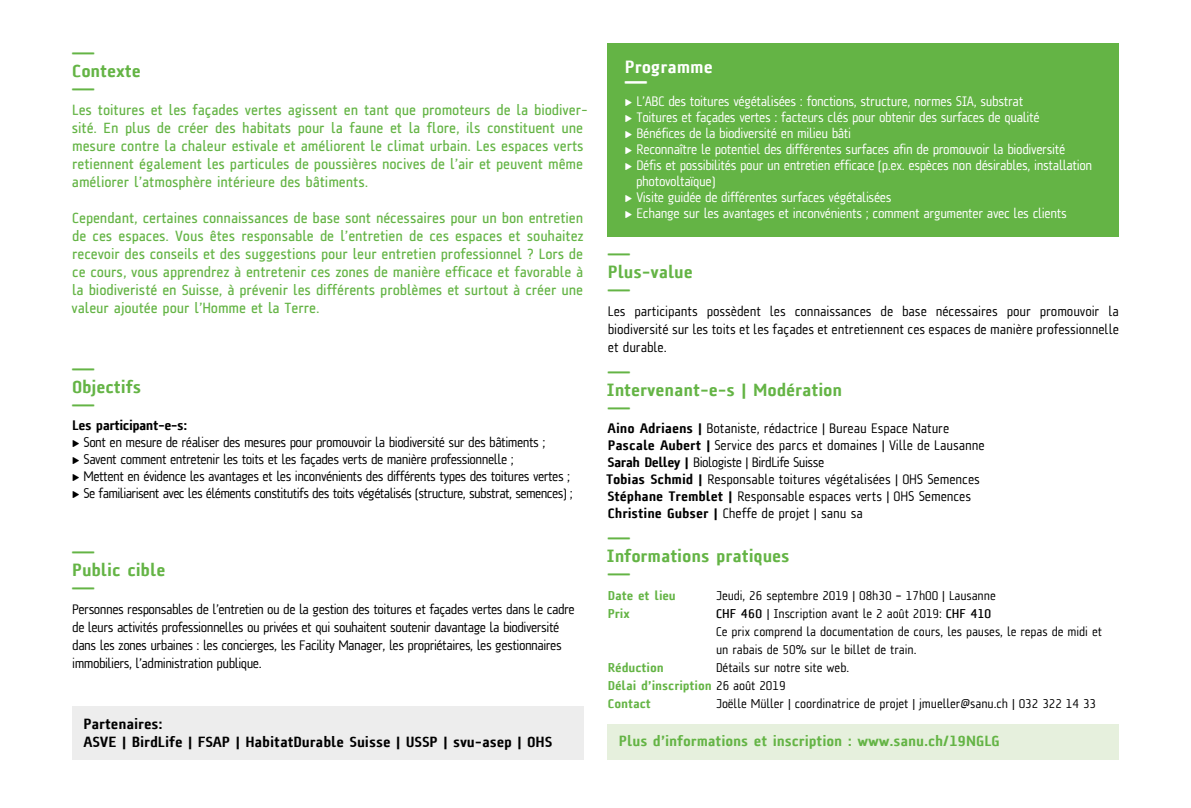
<style>
.page{position:relative;width:1191px;height:808px;background:#fff}
.page>*{position:absolute;margin:0;border:0;box-sizing:border-box;transform-origin:0 0}
.t1{font:300 24px "A Asanu";color:#64b445}
.t2{font:24px "A Asanu";color:#fff}
.t3{font:900 18px "A Asanu";letter-spacing:-.01em;color:#64b445}
.t4{font:900 18px "A Asanu";letter-spacing:-.01em;color:#fff}
.t5{font:500 15px/18px "A Asanu";letter-spacing:-.01em;color:#64b445}
.t6{font:900 15px/18px "A Asanu";letter-spacing:-.01em;color:#000}
.t7{font:900 15px "A Asanu";letter-spacing:-.01em;color:#64b445}
.t8{font:14px/18px "A Asanu";letter-spacing:-.04em;color:#000}
.t9{font:14px "A Asanu";letter-spacing:-.03em;color:#fff}
.t10{font:14px/17px "A Asanu";letter-spacing:-.01em;color:#000}
.t11{font:900 14px "A Asanu";letter-spacing:-.04em;color:#000}
.t12{font:13px/18px "A Asanu";letter-spacing:-.01em;color:#000}
.t13{font:900 13px "A Asanu";letter-spacing:-.01em;color:#64b445}
.s1{font-weight:900}
.s2{font-weight:700}
.s3{font-weight:900;color:#64b445}
</style>
<div class="page">
<div style="left:607px;top:44px;width:512px;height:193px;background:#64b445"></div>
<div style="left:607px;top:725px;width:512px;height:35px;background:#e6f0dd"></div>
<div style="left:72px;top:707px;width:511px;height:53px;background:#ededed"></div>
<h1 class="t1" style="left:72px;top:40px;width:25px">—</h1>
<p class="t3" style="left:72px;top:61px;width:70px">Contexte</p>
<h1 class="t1" style="left:72px;top:76px;width:25px">—</h1>
<p class="t5" style="left:72px;top:101px;width:517px">Les toitures et les façades vertes agissent en tant que promoteurs de la biodiver&shy;sité. En plus de créer des habitats pour la faune et la flore, ils constituent une mesure contre la chaleur estivale et améliorent le climat urbain. Les espaces verts retiennent également les particules de poussières nocives de l’air et peuvent même améliorer l’atmosphère intérieure des bâtiments.</p>
<p class="t5" style="left:72px;top:209px;width:513px;text-align:justify">Cependant, certaines connaissances de base sont nécessaires pour un bon entretien de ces espaces. Vous êtes responsable de l’entretien de ces espaces et souhaitez recevoir des conseils et des suggestions pour leur entretien professionnel ? Lors de ce cours, vous apprendrez à entretenir ces zones de manière efficace et favorable à la biodiveristé en Suisse, à prévenir les différents problèmes et surtout à créer une valeur ajoutée pour l’Homme et la Terre.</p>
<h1 class="t1" style="left:72px;top:356px;width:25px">—</h1>
<p class="t3" style="left:72px;top:377px;width:71px">Objectifs</p>
<h1 class="t1" style="left:72px;top:392px;width:25px">—</h1>
<p class="t11" style="left:72px;top:418px;width:117px">Les participant-e-s:</p>
<p class="t8" style="left:73px;top:434px;width:501px;line-height:17px">&gt; Sont en mesure de réaliser des mesures pour promouvoir la biodiversité sur des bâtiments ;<br>&gt; Savent comment entretenir les toits et les façades verts de manière professionnelle ;<br>&gt; Mettent en évidence les avantages et les inconvénients des différents types des toitures vertes ; &gt; Se familiarisent avec les éléments constitutifs des toits végétalisés (structure, substrat, semences) ;</p>
<h1 class="t1" style="left:72px;top:539px;width:25px">—</h1>
<p class="t3" style="left:72px;top:560px;width:95px">Public cible</p>
<h1 class="t1" style="left:72px;top:575px;width:25px">—</h1>
<p class="t8" style="left:72px;top:600px;width:504px">Personnes responsables de l’entretien ou de la gestion des toitures et façades vertes dans le cadre de leurs activités professionnelles ou privées et qui souhaitent soutenir davantage la biodiversité dans les zones urbaines : les concierges, les Facility Manager, les propriétaires, les gestionnaires immobiliers, l’administration publique.</p>
<p class="t6" style="left:83px;top:715px;width:470px">Partenaires:<br>ASVE | BirdLife | FSAP | HabitatDurable Suisse | USSP | svu-asep | OHS</p>
<p class="t4" style="left:625px;top:57px;width:90px">Programme</p>
<h1 class="t2" style="left:624px;top:68px;width:25px">—</h1>
<p class="t9" style="left:625px;top:93px;width:399px">&gt; L’ABC des toitures végétalisées : fonctions, structure, normes SIA, substrat</p>
<p class="t9" style="left:625px;top:109px;width:416px">&gt; Toitures et façades vertes : facteurs clés pour obtenir des surfaces de qualité</p>
<p class="t9" style="left:625px;top:125px;width:227px">&gt; Bénéfices de la biodiversité en milieu bâti</p>
<p class="t9" style="left:625px;top:141px;width:441px">&gt; Reconnaître le potentiel des différentes surfaces afin de promouvoir la biodiversité</p>
<p class="t9" style="left:625px;top:157px;width:468px">&gt; Défis et possibilités pour un entretien efficace (p.ex. espèces non désirables, installation</p>
<p class="t9" style="left:636px;top:173px;width:81px">photovoltaïque)</p>
<p class="t9" style="left:625px;top:189px;width:268px">&gt; Visite guidée de différentes surfaces végétalisées</p>
<p class="t9" style="left:625px;top:205px;width:443px">&gt; Echange sur les avantages et inconvénients ; comment argumenter avec les clients</p>
<h1 class="t1" style="left:607px;top:241px;width:25px">—</h1>
<p class="t3" style="left:608px;top:262px;width:87px">Plus-value</p>
<h1 class="t1" style="left:607px;top:277px;width:25px">—</h1>
<p class="t8" style="left:608px;top:302px;width:513px;text-align:justify">Les participants possèdent les connaissances de base nécessaires pour promouvoir la biodiversité sur les toits et les façades et entretiennent ces espaces de manière professionnelle et durable.</p>
<h1 class="t1" style="left:607px;top:359px;width:25px">—</h1>
<p class="t3" style="left:606px;top:380px;width:237px">Intervenant-e-s | Modération</p>
<h1 class="t1" style="left:607px;top:395px;width:25px">—</h1>
<p class="t10" style="left:606px;top:420px;width:380px"><span class="s1">Aino Adriaens |</span> Botaniste, rédactrice | Bureau Espace Nature <span class="s1">Pascale Aubert |</span> Service des parcs et domaines | Ville de Lausanne <span class="s1">Sarah Delley |</span> Biologiste | BirdLife Suisse<br><span class="s1">Tobias Schmid |</span> Responsable toitures végétalisées | OHS Semences <span class="s1">Stéphane Tremblet |</span> Responsable espaces verts | OHS Semences <span class="s1">Christine Gubser |</span> Cheffe de projet | sanu sa</p>
<h1 class="t1" style="left:607px;top:525px;width:25px">—</h1>
<p class="t3" style="left:606px;top:546px;width:185px">Informations pratiques</p>
<h1 class="t1" style="left:607px;top:561px;width:25px">—</h1>
<p class="t13" style="left:608px;top:588px;width:70px">Date et lieu</p>
<p class="t12" style="left:716px;top:586px;width:281px">Jeudi, 26 septembre 2019 | 08h30 – 17h00 | Lausanne</p>
<p class="t13" style="left:608px;top:606px;width:24px">Prix</p>
<p class="t12" style="left:716px;top:604px;width:387px"><span class="s2">CHF 460</span> | Inscription avant le 2 août 2019: <span class="s2">CHF 410<br></span>Ce prix comprend la documentation de cours, les pauses, le repas de midi et un rabais de 50% sur le billet de train.</p>
<p class="t13" style="left:608px;top:660px;width:58px">Réduction</p>
<p class="t12" style="left:608px;top:658px;width:243px;text-indent:108px">Détails sur notre site web.<br><span class="s3">Délai d’inscription</span> 26 août 2019<br><span class="s3">Contact</span></p>
<p class="t12" style="left:716px;top:694px;width:381px">Joëlle Müller | coordinatrice de projet | jmueller@sanu.ch | 032 322 14 33</p>
<p class="t7" style="left:619px;top:732px;width:382px">Plus d’informations et inscription : www.sanu.ch/19NGLG</p>
</div>
